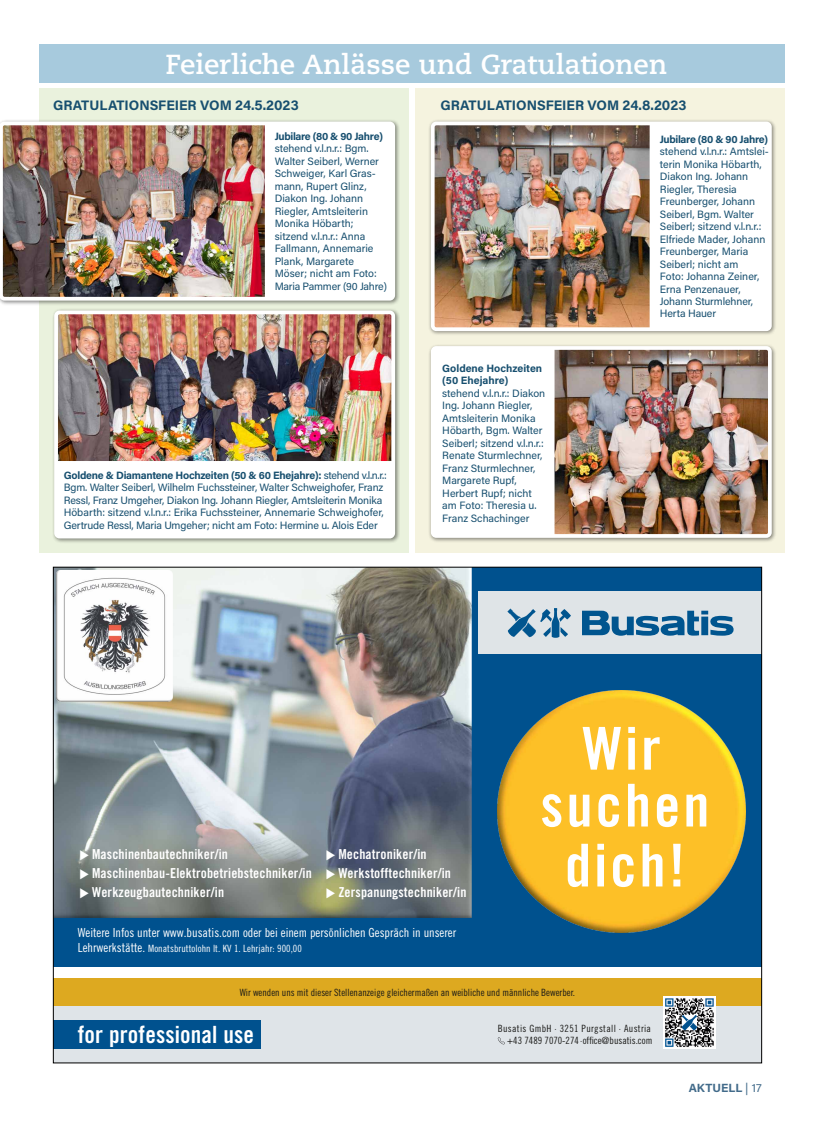
<style>
.page{position:relative;width:815px;height:1134px;background:#fff}
.page>*{position:absolute;margin:0;border:0;box-sizing:border-box;transform-origin:0 0}
.t1{font:700 27.5px "Caecilia LT Pro 75";color:#fff}
.t2{font:23.75px "Trade Gothic LT Std Bd Cn 20";letter-spacing:.005em;color:#fff}
.t3{font:13.75px/19.2px "Trade Gothic LT Std Bd Cn 20";letter-spacing:.01em;color:#fff}
.t4{font:700 13.75px "Acumin Pro";color:#174f6f}
.t5{font:12.5px "Trade Gothic LT Std Cn 18";color:#fff}
.t6{font:700 11.88px "Acumin Pro";color:#426b8a}
.t7{font:10.62px/12.5px "Acumin Pro";color:#174f6f}
.t8{font:700 10.62px "Acumin Pro";letter-spacing:-.025em;color:#174f6f}
.t9{font:700 10.62px/12.5px "Acumin Pro";color:#174f6f}
.t10{font:10px "Trade Gothic LT Std Cn 18";color:#191917}
.t11{font:10px "Trade Gothic LT Std Cn 18";letter-spacing:.005em;color:#fff}
.t12{font:10px "Trade Gothic LT Std Cn 18";letter-spacing:.035em;color:#191917}
.s1{font-weight:700}
.s2{font-family:"Malgun Gothic";font-size:12.5px}
.s3{font-size:12.5px}
.s4{font-weight:400}
</style>
<div class="page">
<div style="left:39px;top:89px;width:370px;height:464px;background:#eaf2dd"></div>
<div style="left:39px;top:45px;width:745px;height:38px;background:#a7cadd"></div>
<div style="left:415px;top:89px;width:369px;height:464px;background:#f5f3df"></div>
<div style="left:52px;top:308px;width:348px;height:236px;background:#000;opacity:.45"></div>
<div style="left:56px;top:312px;width:337px;height:225px;background:#fff;border-radius:4px"></div>
<img style="left:59px;top:315px;width:331px;height:146px">
<div style="left:54px;top:310px;width:341px;height:228px;border:4px solid #fff;border-radius:4px"></div>
<div style="left:428px;top:343px;width:349px;height:200px;background:#000;opacity:.45"></div>
<div style="left:433px;top:348px;width:337px;height:188px;background:#fff;border-radius:4px"></div>
<img style="left:555px;top:351px;width:212px;height:182px">
<div style="left:431px;top:346px;width:341px;height:192px;border:4px solid #fff;border-radius:4px"></div>
<div style="left:0;top:119px;width:400px;height:187px;background:#000;opacity:.45"></div>
<img style="left:0;top:122px;width:395px;height:179px">
<div style="left:53px;top:567px;width:709px;height:400px;background:#00518e"></div>
<div style="left:53px;top:978px;width:709px;height:28px;background:#dda920"></div>
<div style="left:53px;top:1006px;width:709px;height:57px;background:#dfe4e8"></div>
<img style="left:663px;top:997px;width:52px;height:52px">
<div style="left:478px;top:592px;width:284px;height:62px;background:#dfe4e7"></div>
<svg style="left:582px;top:611px;width:152px;height:25px"></svg>
<svg style="left:507px;top:608px;width:64px;height:30px"></svg>
<svg style="left:497px;top:1037px;width:8px;height:7px"></svg>
<div style="left:53px;top:1020px;width:208px;height:29px;background:#00518e"></div>
<img style="left:55px;top:569px;width:416px;height:349px">
<img style="left:497px;top:691px;width:248px;height:242px">
<svg style="left:583px;top:727px;width:38px;height:43px;background:#fee29d"></svg>
<svg style="left:628px;top:727px;width:7px;height:43px"></svg>
<svg style="left:644px;top:737px;width:16px;height:33px"></svg>
<svg style="left:542px;top:794px;width:19px;height:33px"></svg>
<svg style="left:570px;top:795px;width:19px;height:32px"></svg>
<svg style="left:598px;top:794px;width:21px;height:33px"></svg>
<svg style="left:628px;top:784px;width:20px;height:42px"></svg>
<svg style="left:657px;top:794px;width:20px;height:33px"></svg>
<svg style="left:686px;top:794px;width:20px;height:32px"></svg>
<svg style="left:568px;top:844px;width:20px;height:43px"></svg>
<svg style="left:597px;top:844px;width:7px;height:42px"></svg>
<svg style="left:613px;top:854px;width:21px;height:33px"></svg>
<svg style="left:643px;top:844px;width:19px;height:42px"></svg>
<svg style="left:673px;top:844px;width:8px;height:42px"></svg>
<img style="left:57px;top:570px;width:116px;height:131px">
<div style="left:428px;top:119px;width:349px;height:217px;background:#000;opacity:.45"></div>
<div style="left:433px;top:123px;width:337px;height:206px;background:#fff;border-radius:4px"></div>
<img style="left:436px;top:127px;width:214px;height:199px">
<div style="left:431px;top:122px;width:341px;height:209px;border:4px solid #fff;border-radius:4px"></div>
<h1 class="t1" style="left:166px;top:46px;width:503px">Feierliche Anlässe und Gratulationen</h1>
<p class="t4" style="left:53px;top:96px;width:247px">GRATULATIONSFEIER VOM 24.5.2023</p>
<p class="t4" style="left:441px;top:96px;width:247px">GRATULATIONSFEIER VOM 24.8.2023</p>
<p class="t8" style="left:275px;top:129px;width:110px">Jubilare (80 &amp; 90 Jahre)</p>
<p class="t7" style="left:275px;top:142px;width:114px">stehend v.l.n.r.: Bgm.<br>Walter Seiberl, Werner<br>Schweiger, Karl Gras&shy;mann, Rupert Glinz,<br>Diakon Ing. Johann<br>Riegler, Amtsleiterin<br>Monika Höbarth; sitzend v.l.n.r.: Anna<br>Fallmann, Annemarie<br>Plank, Margarete<br>Möser; nicht am Foto:<br>Maria Pammer (90 Jahre)</p>
<p class="t8" style="left:660px;top:131px;width:110px">Jubilare (80 &amp; 90 Jahre)</p>
<p class="t7" style="left:660px;top:145px;width:110px">stehend v.l.n.r.: Amtslei&shy;terin Monika Höbarth,<br>Diakon Ing. Johann<br>Riegler, Theresia<br>Freunberger, Johann<br>Seiberl, Bgm. Walter<br>Seiberl; sitzend v.l.n.r.:<br>Elfriede Mader, Johann<br>Freunberger, Maria<br>Seiberl; nicht am<br>Foto: Johanna Zeiner,<br>Erna Penzenauer,<br>Johann Sturmlehner,<br>Herta Hauer</p>
<p class="t7" style="left:64px;top:468px;width:325px"><span class="s1">Goldene &amp; Diamantene Hochzeiten (50 &amp; 60 Ehejahre):</span> stehend v.l.n.r.:<br>Bgm. Walter Seiberl, Wilhelm Fuchssteiner, Walter Schweighofer, Franz Ressl, Franz Umgeher, Diakon Ing. Johann Riegler, Amtsleiterin Monika Höbarth: sitzend v.l.n.r.: Erika Fuchssteiner, Annemarie Schweighofer, Gertrude Ressl, Maria Umgeher; nicht am Foto: Hermine u. Alois Eder</p>
<p class="t9" style="left:442px;top:361px;width:101px">Goldene Hochzeiten (50 Ehejahre)</p>
<p class="t7" style="left:442px;top:386px;width:104px">stehend v.l.n.r.: Diakon<br>Ing. Johann Riegler,<br>Amtsleiterin Monika<br>Höbarth, Bgm. Walter<br>Seiberl; sitzend v.l.n.r.:<br>Renate Sturmlechner,<br>Franz Sturmlechner,<br>Margarete Rupf,<br>Herbert Rupf; nicht am Foto: Theresia u.<br>Franz Schachinger</p>
<p class="t3" style="left:78px;top:844px;width:236px"><span class="s2">▶</span>Maschinenbautechniker/in <span class="s2">▶</span>Maschinenbau-Elektrobetriebstechniker/in <span class="s2">▶</span>Werkzeugbautechniker/in</p>
<p class="t3" style="left:324px;top:844px;width:144px"><span class="s2">▶</span>Mechatroniker/in <span class="s2">▶</span>Werkstofftechniker/in <span class="s2">▶</span>Zerspanungstechniker/in</p>
<p class="t5" style="left:78px;top:925px;width:380px">Weitere Infos unter www.busatis.com oder bei einem persönlichen Gespräch in unserer</p>
<p class="t11" style="left:78px;top:943px;width:225px"><span class="s3">Lehrwerkstätte.</span> Monatsbruttolohn lt. KV 1. Lehrjahr: 900,00</p>
<p class="t10" style="left:240px;top:986px;width:337px">Wir wenden uns mit dieser Stellenanzeige gleichermaßen an weibliche und männliche Bewerber.</p>
<p class="t12" style="left:498px;top:1023px;width:155px">Busatis GmbH · 3251 Purgstall · Austria</p>
<h2 class="t2" style="left:78px;top:1020px;width:178px">for professional use</h2>
<p class="t10" style="left:507px;top:1035px;width:147px">+43 7489 7070-274 ·office@busatis.com</p>
<p class="t6" style="left:689px;top:1080px;width:74px">AKTUELL <span class="s4">| 17</span></p>
</div>
